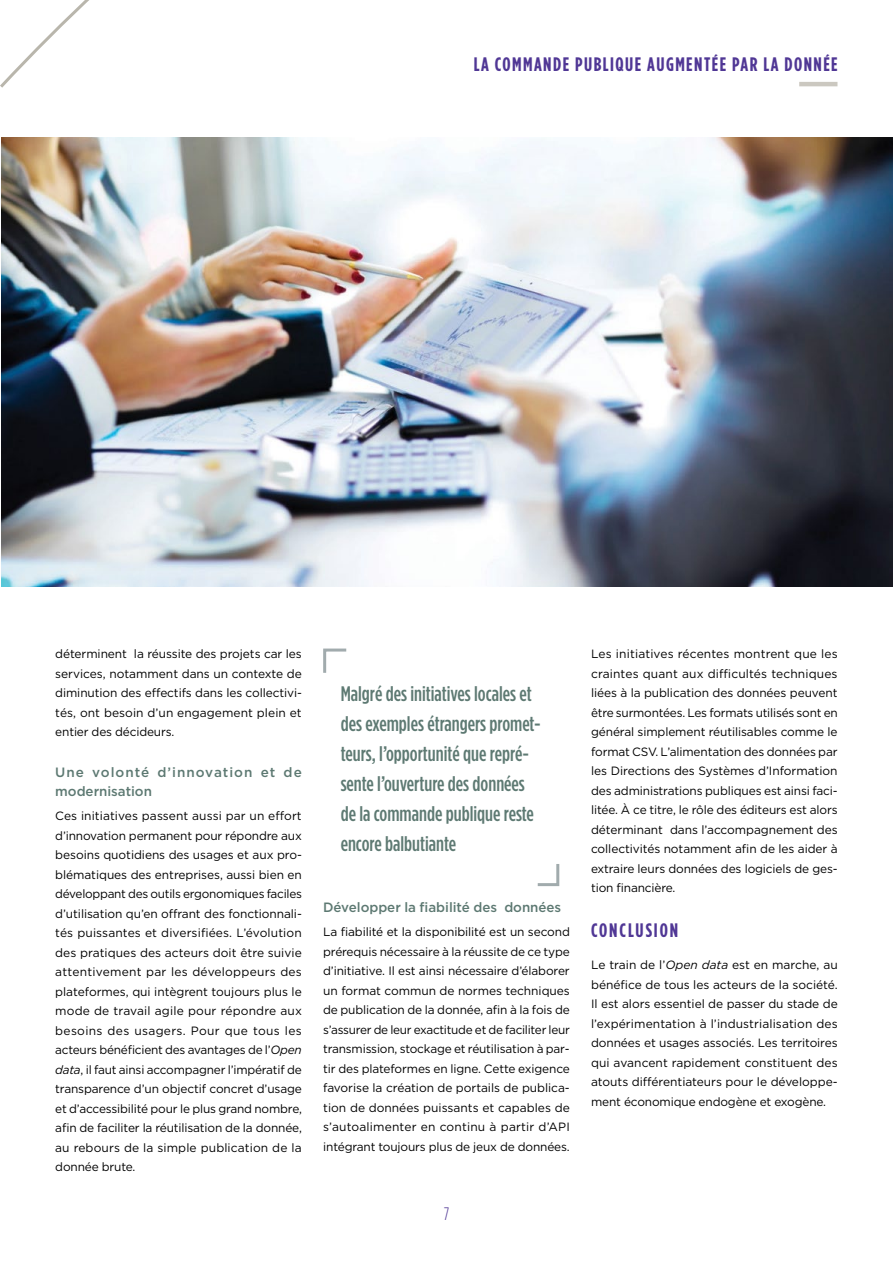
<style>
.page{position:relative;width:893px;height:1263px;background:#fff}
.page>*{position:absolute;margin:0;border:0;box-sizing:border-box;transform-origin:0 0}
.t1{font:500 21px/30px "Gotham Condensed";color:#5d7972}
.t2{font:700 19.5px "Gotham Condensed";letter-spacing:.075em;color:#503795}
.t3{font:700 19.5px "Gotham Condensed";letter-spacing:.1em;color:#503795}
.t4{font:300 18px "Gotham Condensed";color:#503795}
.t5{font:500 13.5px/19.5px "Gotham";letter-spacing:.06em;color:#5d7972}
.t6{font:500 13.5px "Gotham";color:#5d7972}
.t7{font:12px/19.5px "Gotham";letter-spacing:-.01em;color:#000;text-align:justify}
.s1{font-style:italic}
</style>
<div class="page">
<hr style="left:799px;top:82px;width:38px;height:4px;background:#cbc8c0">
<svg style="left:0;top:0;width:89px;height:88px"></svg>
<svg style="left:323px;top:648px;width:24px;height:25px"></svg>
<svg style="left:537px;top:864px;width:23px;height:23px"></svg>
<img style="left:1px;top:137px;width:892px;height:450px">
<h2 class="t2" style="left:474px;top:53px;width:365px">LA COMMANDE PUBLIQUE AUGMENTÉE PAR LA DONNÉE</h2>
<p class="t7" style="left:55px;top:644px;width:248px">déterminent la réussite des projets car les services, notamment dans un contexte de diminution des effectifs dans les collectivi&shy;tés, ont besoin d’un engagement plein et entier des décideurs.</p>
<p class="t5" style="left:55px;top:762px;width:248px">Une volonté d’innovation et de modernisation</p>
<p class="t7" style="left:55px;top:806px;width:248px">Ces initiatives passent aussi par un effort d’innovation permanent pour répondre aux besoins quotidiens des usages et aux pro&shy;blématiques des entreprises, aussi bien en développant des outils ergonomiques faciles d’utilisation qu’en offrant des fonctionnali&shy;tés puissantes et diversifiées. L’évolution des pratiques des acteurs doit être suivie attentivement par les développeurs des plateformes, qui intègrent toujours plus le mode de travail agile pour répondre aux besoins des usagers. Pour que tous les acteurs bénéficient des avantages de l’<span class="s1">Open data</span>, il faut ainsi accompagner l’impératif de transparence d’un objectif concret d’usage et d’accessibilité pour le plus grand nombre, afin de faciliter la réutilisation de la donnée, au rebours de la simple publication de la donnée brute.</p>
<h1 class="t1" style="left:341px;top:678px;width:202px">Malgré des initiatives locales et des exemples étrangers promet&shy;teurs, l’opportunité que repré&shy;sente l’ouverture des données de la commande publique reste encore balbutiante</h1>
<p class="t6" style="left:323px;top:899px;width:240px">Développer la fiabilité des données</p>
<p class="t7" style="left:323px;top:922px;width:248px">La fiabilité et la disponibilité est un second prérequis nécessaire à la réussite de ce type d’initiative. Il est ainsi nécessaire d’élaborer un format commun de normes techniques de publication de la donnée, afin à la fois de s’assurer de leur exactitude et de faciliter leur transmission, stockage et réutilisation à par&shy;tir des plateformes en ligne. Cette exigence favorise la création de portails de publica&shy;tion de données puissants et capables de s’autoalimenter en continu à partir d’API intégrant toujours plus de jeux de données.</p>
<p class="t7" style="left:591px;top:644px;width:248px">Les initiatives récentes montrent que les craintes quant aux difficultés techniques liées à la publication des données peuvent être surmontées. Les formats utilisés sont en général simplement réutilisables comme le format CSV. L’alimentation des données par les Directions des Systèmes d’Information des administrations publiques est ainsi faci&shy;litée. À ce titre, le rôle des éditeurs est alors déterminant dans l’accompagnement des collectivités notamment afin de les aider à extraire leurs données des logiciels de ges&shy;tion financière.</p>
<h2 class="t3" style="left:591px;top:918px;width:89px">CONCLUSION</h2>
<p class="t7" style="left:591px;top:955px;width:248px">Le train de l’<span class="s1">Open data</span> est en marche, au bénéfice de tous les acteurs de la société.<br>Il est alors essentiel de passer du stade de l’expérimentation à l’industrialisation des données et usages associés. Les territoires qui avancent rapidement constituent des atouts différentiateurs pour le développe&shy;ment économique endogène et exogène.</p>
<h3 class="t4" style="left:444px;top:1205px;width:7px">7</h3>
</div>
